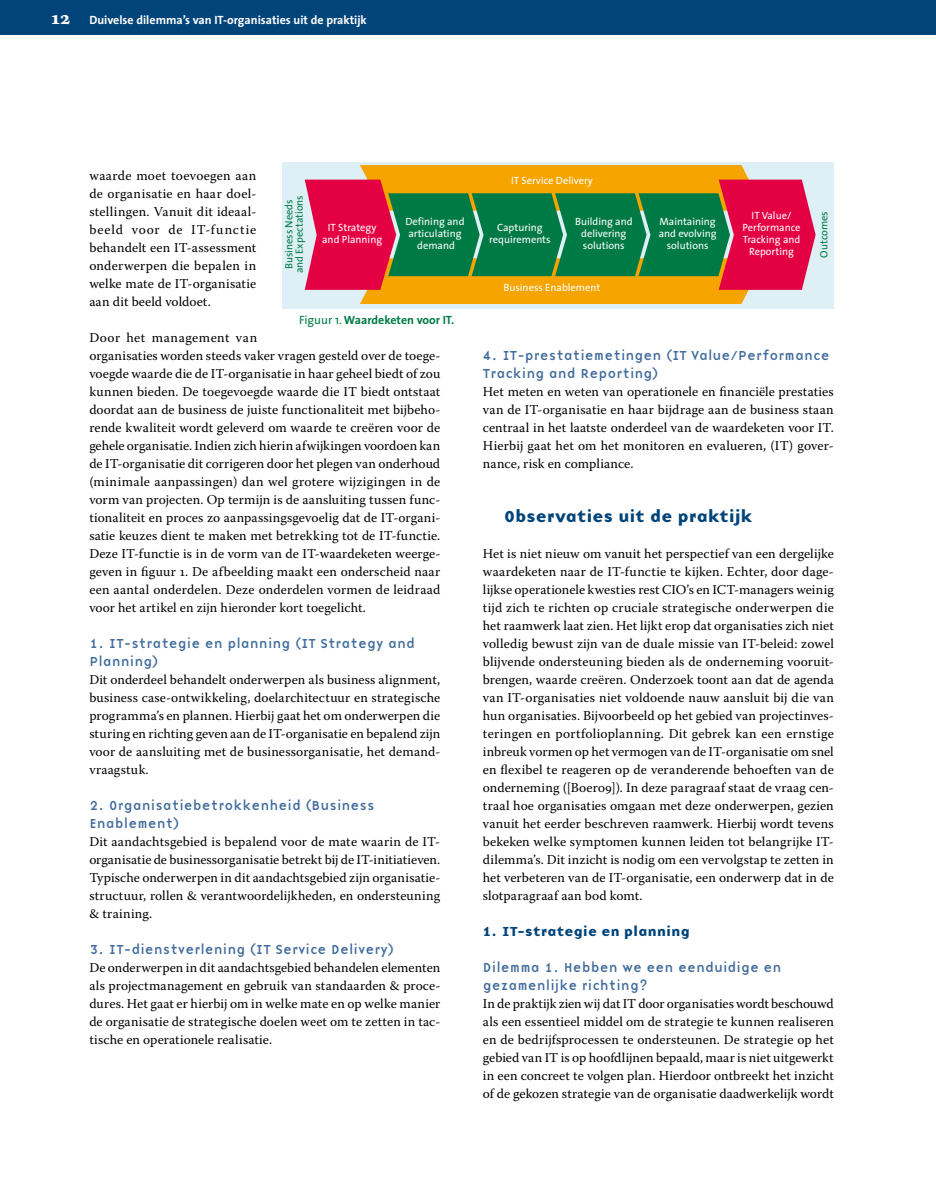
<style>
.page{position:relative;width:936px;height:1191px;background:#fff}
.page>*{position:absolute;margin:0;border:0;box-sizing:border-box;transform-origin:0 0}
.t1{font:16.5px "Base Nine B";letter-spacing:.015em;color:#00447a}
.t2{font:13.5px/18px "Warnock Pro";letter-spacing:.01em;color:#000;text-align:justify}
.t3{font:13.5px/18px "Base Nine";color:#416c9c}
.t4{font:13.5px "Base Nine B";letter-spacing:.03em;color:#00447a}
.t5{font:700 12px "The Sans";color:#fff}
.t6{font:700 12px "The Sans";color:#007a45}
.t7{font:10.5px/12px "The Sans";color:#fff;text-align:center}
.t8{font:10.5px/10.2px "The Sans";color:#007a45;text-align:center}
.s1{font-family:"Warnock Pro Bold Capt";font-weight:400;font-size:19.5px}
.s2{font-weight:400}
</style>
<div class="page">
<div style="left:0;top:0;width:935px;height:34px;background:#00447a"></div>
<div style="left:282px;top:162px;width:551px;height:146px;background:#def0f5"></div>
<svg style="left:305px;top:165px;width:510px;height:139px"></svg>
<p class="t5" style="left:51px;top:10px;width:317px"><span class="s1">12</span> Duivelse dilemma’s van IT-organisaties uit de praktijk</p>
<p class="t2" style="left:89px;top:166px;width:168px">waarde moet toevoegen aan de organisatie en haar doel&shy;stellingen. Vanuit dit ideaal&shy;beeld voor de IT-functie behandelt een IT-assessment onderwerpen die bepalen in welke mate de IT-organisatie aan dit beeld voldoet.</p>
<p class="t2" style="left:89px;top:328px;width:352px;text-align:left">Door het management van<br>organisaties worden steeds vaker vragen gesteld over de toege&shy;voegde waarde die de IT-organisatie in haar geheel biedt of zou kunnen bieden. De toegevoegde waarde die IT biedt ontstaat doordat aan de business de juiste functionaliteit met bijbeho&shy;rende kwaliteit wordt geleverd om waarde te creëren voor de gehele organisatie. Indien zich hierin afwijkingen voordoen kan de IT-organisatie dit corrigeren door het plegen van onderhoud (minimale aanpassingen) dan wel grotere wijzigingen in de vorm van projecten. Op termijn is de aansluiting tussen func&shy;tionaliteit en proces zo aanpassingsgevoelig dat de IT-organi&shy;satie keuzes dient te maken met betrekking tot de IT-functie.<br>Deze IT-functie is in de vorm van de IT-waardeketen weerge&shy;geven in figuur 1. De afbeelding maakt een onderscheid naar een aantal onderdelen. Deze onderdelen vormen de leidraad voor het artikel en zijn hieronder kort toegelicht.</p>
<p class="t3" style="left:89px;top:634px;width:327px">1. IT-strategie en planning (IT Strategy and<br>Planning)</p>
<p class="t2" style="left:89px;top:670px;width:352px">Dit onderdeel behandelt onderwerpen als business alignment, business case-ontwikkeling, doelarchitectuur en strategische programma’s en plannen. Hierbij gaat het om onderwerpen die sturing en richting geven aan de IT-organisatie en bepalend zijn voor de aansluiting met de businessorganisatie, het demand&shy;vraagstuk.</p>
<p class="t3" style="left:89px;top:796px;width:287px">2. Organisatiebetrokkenheid (Business<br>Enablement)</p>
<p class="t2" style="left:89px;top:832px;width:352px">Dit aandachtsgebied is bepalend voor de mate waarin de IT&shy;organisatie de businessorganisatie betrekt bij de IT-initiatieven.<br>Typische onderwerpen in dit aandachtsgebied zijn organisatie&shy;structuur, rollen &amp; verantwoordelijkheden, en ondersteuning &amp; training.</p>
<p class="t3" style="left:89px;top:940px;width:306px">3. IT-dienstverlening (IT Service Delivery)</p>
<p class="t2" style="left:89px;top:958px;width:352px">De onderwerpen in dit aandachtsgebied behandelen elementen als projectmanagement en gebruik van standaarden &amp; proce&shy;dures. Het gaat er hierbij om in welke mate en op welke manier de organisatie de strategische doelen weet om te zetten in tac&shy;tische en operationele realisatie.</p>
<p class="t7" style="left:511px;top:174px;width:83px">IT Service Delivery</p>
<p class="t8" style="left:283px;top:273px;width:80px;rotate:-90deg">Business Needs and Expectations</p>
<p class="t7" style="left:575px;top:215px;width:59px">Building and delivering solutions</p>
<p class="t7" style="left:658px;top:215px;width:59px">Maintaining and evolving solutions</p>
<p class="t7" style="left:742px;top:209px;width:60px">IT Value/<br>Performance<br>Tracking and<br>Reporting</p>
<p class="t8" style="left:818px;top:257px;width:48px;rotate:-90deg">Outcomes</p>
<p class="t7" style="left:322px;top:221px;width:62px">IT Strategy and Planning</p>
<p class="t7" style="left:405px;top:215px;width:61px">Defining and articulating demand</p>
<p class="t7" style="left:489px;top:221px;width:63px">Capturing requirements</p>
<p class="t7" style="left:503px;top:281px;width:98px">Business Enablement</p>
<p class="t6" style="left:299px;top:310px;width:157px"><span class="s2">Figuur 1.</span> Waardeketen voor IT.</p>
<p class="t3" style="left:483px;top:346px;width:348px">4. IT-prestatiemetingen (IT Value/Performance<br>Tracking and Reporting)</p>
<p class="t2" style="left:483px;top:382px;width:352px">Het meten en weten van operationele en financiële prestaties van de IT-organisatie en haar bijdrage aan de business staan centraal in het laatste onderdeel van de waardeketen voor IT.<br>Hierbij gaat het om het monitoren en evalueren, (IT) gover&shy;nance, risk en compliance.</p>
<p class="t1" style="left:504px;top:503px;width:249px">Observaties uit de praktijk</p>
<p class="t2" style="left:483px;top:544px;width:352px">Het is niet nieuw om vanuit het perspectief van een dergelijke waardeketen naar de IT-functie te kijken. Echter, door dage&shy;lijkse operationele kwesties rest CIO’s en ICT-managers weinig tijd zich te richten op cruciale strategische onderwerpen die het raamwerk laat zien. Het lijkt erop dat organisaties zich niet volledig bewust zijn van de duale missie van IT-beleid: zowel blijvende ondersteuning bieden als de onderneming vooruit&shy;brengen, waarde creëren. Onderzoek toont aan dat de agenda van IT-organisaties niet voldoende nauw aansluit bij die van hun organisaties. Bijvoorbeeld op het gebied van projectinves&shy;teringen en portfolioplanning. Dit gebrek kan een ernstige inbreuk vormen op het vermogen van de IT-organisatie om snel en flexibel te reageren op de veranderende behoeften van de onderneming ([Boer09]). In deze paragraaf staat de vraag cen&shy;traal hoe organisaties omgaan met deze onderwerpen, gezien vanuit het eerder beschreven raamwerk. Hierbij wordt tevens bekeken welke symptomen kunnen leiden tot belangrijke IT&shy;dilemma’s. Dit inzicht is nodig om een vervolgstap te zetten in het verbeteren van de IT-organisatie, een onderwerp dat in de slotparagraaf aan bod komt.</p>
<p class="t4" style="left:483px;top:921px;width:208px">1. IT-strategie en planning</p>
<p class="t3" style="left:483px;top:958px;width:300px">Dilemma 1. Hebben we een eenduidige en gezamenlijke richting?</p>
<p class="t2" style="left:483px;top:994px;width:352px">In de praktijk zien wij dat IT door organisaties wordt beschouwd als een essentieel middel om de strategie te kunnen realiseren en de bedrijfsprocessen te ondersteunen. De strategie op het gebied van IT is op hoofdlijnen bepaald, maar is niet uitgewerkt in een concreet te volgen plan. Hierdoor ontbreekt het inzicht of de gekozen strategie van de organisatie daadwerkelijk wordt</p>
</div>
